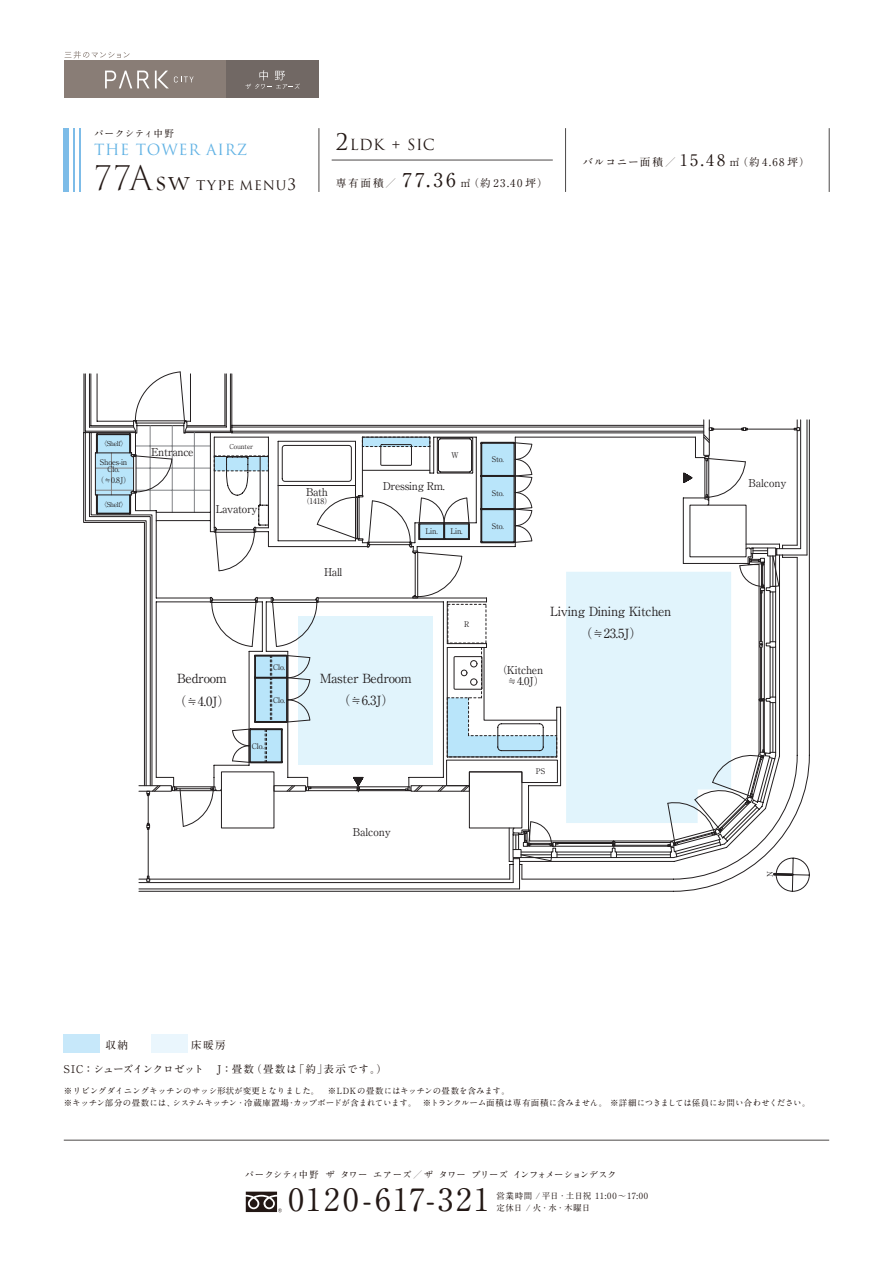
<style>
.page{position:relative;width:893px;height:1263px;background:#fff}
.page>*{position:absolute;margin:0;border:0;box-sizing:border-box;transform-origin:0 0}
.t1{font:700 30.9px "A1 Mincho Std";letter-spacing:.08em;color:#231815}
.t2{font:15.3px "Trajan Pro 3";color:#231815}
.t3{font:15px "Trajan Pro 3";letter-spacing:.05em;color:#61b2e4}
.t4{font:14.85px "Trajan Pro 3";letter-spacing:.02em;color:#231815}
.t5{font:12.6px/22px "Ryumin Pro Regular 90 msp RKSJ H";letter-spacing:-.025em;color:#231f20;text-align:center}
.t6{font:10.8px/10.6px "Ryumin Pro Regular 90 msp RKSJ H";letter-spacing:-.025em;color:#231f20}
.t7{font:10.8px "Ryumin Pro Regular 90 msp RKSJ H";color:#231f20}
.t8{font:700 10.65px "A1 Mincho Std";letter-spacing:.005em;color:#231815}
.t9{font:700 10.65px "A1 Mincho Std";letter-spacing:.105em;color:#231815}
.t10{font:700 10.65px "A1 Mincho Std";letter-spacing:.165em;color:#231815}
.t11{font:700 9.6px "A1 Mincho Std";letter-spacing:.065em;color:#231815}
.t12{font:700 9.3px "A1 Mincho Std";letter-spacing:-.03em;color:#231815}
.t13{font:700 8.55px/12px "A1 Mincho Std";color:#231815}
.t14{font:700 8.55px/12px "A1 Mincho Std";letter-spacing:.045em;color:#231815}
.t15{font:7.65px/7.8px "Ryumin Pro Regular 90 msp RKSJ H";letter-spacing:-.02em;color:#231f20;text-align:center}
.t16{font:6.75px "Ryumin Pro Regular 90 msp RKSJ H";letter-spacing:-.03em;color:#231f20}
.s1{font-weight:300;font-size:33px}
.s2{font-family:"Cormorant Infant";font-weight:300;font-size:33px}
.s3{font-size:12.9px}
.s4{font-size:22.35px}
.s5{font-size:19.2px}
.s6{font-size:15.9px}
</style>
<div class="page">
<hr style="left:64px;top:1140px;width:765px;height:1px;background:#4c4948">
<hr style="left:332px;top:160px;width:221px;height:1px;background:#4c4948">
<div style="left:64px;top:128px;width:5px;height:64px;background:#7dbce8"></div>
<hr style="left:73px;top:128px;width:2px;height:64px;background:#7dbce8">
<hr style="left:79px;top:128px;width:2px;height:64px;background:#7dbce8">
<hr style="left:319px;top:128px;width:1px;height:64px;background:#4c4948">
<hr style="left:565px;top:128px;width:1px;height:64px;background:#4c4948">
<hr style="left:829px;top:128px;width:1px;height:64px;background:#4c4948">
<div style="left:226px;top:61px;width:93px;height:37px;background:#716864"></div>
<div style="left:64px;top:61px;width:162px;height:37px;background:#897d76"></div>
<svg style="left:65px;top:51px;width:65px;height:7px"></svg>
<svg style="left:105px;top:71px;width:89px;height:17px"></svg>
<svg style="left:245px;top:70px;width:55px;height:19px"></svg>
<div style="left:64px;top:1034px;width:36px;height:18px;background:#c7e8fa"></div>
<div style="left:151px;top:1034px;width:36px;height:18px;background:#eaf6fd"></div>
<svg style="left:246px;top:1191px;width:36px;height:21px"></svg>
<div style="left:703px;top:419px;width:7px;height:37px;border:1px solid #231f20"></div>
<svg style="left:97px;top:371px;width:422px;height:58px"></svg>
<hr style="left:150px;top:426px;width:1px;height:85px;background:#808285">
<hr style="left:172px;top:426px;width:1px;height:86px;background:#808285">
<svg style="left:95px;top:429px;width:714px;height:462px"></svg>
<p class="t11" style="left:94px;top:125px;width:81px">パークシティ中野</p>
<h3 class="t3" style="left:94px;top:139px;width:155px">THE TOWER AIRZ</h3>
<h2 class="t2" style="left:94px;top:174px;width:203px"><span class="s1">77A</span><span class="s2">sw</span> type <span class="s3">MENU</span>3</h2>
<h3 class="t4" style="left:336px;top:134px;width:100px"><span class="s4">2</span>LDK + SIC</h3>
<p class="t10" style="left:336px;top:175px;width:213px">専有面積／ <span class="s5">77.36</span> ㎡（約23.40坪）</p>
<p class="t9" style="left:583px;top:153px;width:229px">バルコニー面積／ <span class="s6">15.48</span> ㎡（約4.68 坪）</p>
<p class="t16" style="left:101px;top:438px;width:28px">〈Shelf〉</p>
<p class="t15" style="left:100px;top:457px;width:29px">Shoes-in<br>Clo.</p>
<p class="t6" style="left:151px;top:446px;width:44px">Entrance</p>
<p class="t16" style="left:230px;top:442px;width:25px">Counter</p>
<p class="t15" style="left:451px;top:451px;width:9px">W</p>
<p class="t15" style="left:492px;top:455px;width:14px">Sto.</p>
<p class="t15" style="left:96px;top:476px;width:36px">（≒0.8J）</p>
<p class="t16" style="left:101px;top:499px;width:28px">〈Shelf〉</p>
<p class="t6" style="left:216px;top:503px;width:44px">Lavatory</p>
<p class="t6" style="left:306px;top:486px;width:24px">Bath</p>
<p class="t15" style="left:302px;top:496px;width:31px">（1418）</p>
<p class="t6" style="left:383px;top:480px;width:63px">Dressing Rm.</p>
<p class="t15" style="left:426px;top:527px;width:14px">Lin.</p>
<p class="t15" style="left:450px;top:527px;width:14px">Lin.</p>
<p class="t15" style="left:492px;top:488px;width:14px">Sto.</p>
<p class="t15" style="left:492px;top:521px;width:14px">Sto.</p>
<p class="t7" style="left:748px;top:475px;width:40px">Balcony</p>
<p class="t6" style="left:324px;top:566px;width:20px">Hall</p>
<p class="t15" style="left:464px;top:619px;width:7px">R</p>
<h3 class="t5" style="left:550px;top:599px;width:123px">Living Dining Kitchen（≒23.5J）</h3>
<p class="t15" style="left:273px;top:662px;width:14px">Clo.</p>
<h3 class="t5" style="left:174px;top:665px;width:58px;line-height:23.7px;text-align:left">Bedroom（≒4.0J）</h3>
<h3 class="t5" style="left:320px;top:666px;width:94px">Master Bedroom（≒6.3J）</h3>
<p class="t15" style="left:273px;top:695px;width:14px">Clo.</p>
<p class="t15" style="left:252px;top:741px;width:14px">Clo.</p>
<p class="t7" style="left:353px;top:824px;width:40px">Balcony</p>
<p class="t6" style="left:497px;top:664px;width:49px">（Kitchen　≒4.0J）</p>
<p class="t15" style="left:536px;top:767px;width:11px">PS</p>
<p class="t9" style="left:105px;top:1036px;width:36px">収納　</p>
<p class="t9" style="left:191px;top:1036px;width:36px">床暖房</p>
<p class="t8" style="left:64px;top:1060px;width:325px">SIC：シューズインクロゼット　J：畳数（畳数は「約」表示です。）</p>
<p class="t13" style="left:64px;top:1084px;width:748px">※リビングダイニングキッチンのサッシ形状が変更となりました。　※LDKの畳数にはキッチンの畳数を含みます。<br>※キッチン部分の畳数には、システムキッチン・冷蔵庫置場･カップボードが含まれています。 ※トランクルーム面積は専有面積に含みません。　※詳細につきましては係員にお問い合わせください。</p>
<p class="t12" style="left:245px;top:1167px;width:373px">パークシティ中野 ザタワー エアーズ／ザタワー ブリーズ インフォメーションデスク</p>
<h1 class="t1" style="left:289px;top:1175px;width:202px">0120-617-321</h1>
<p class="t14" style="left:497px;top:1189px;width:153px">営業時間 / 平日・土日祝 11:00～17:00定休日 / 火・水・木曜日</p>
</div>
